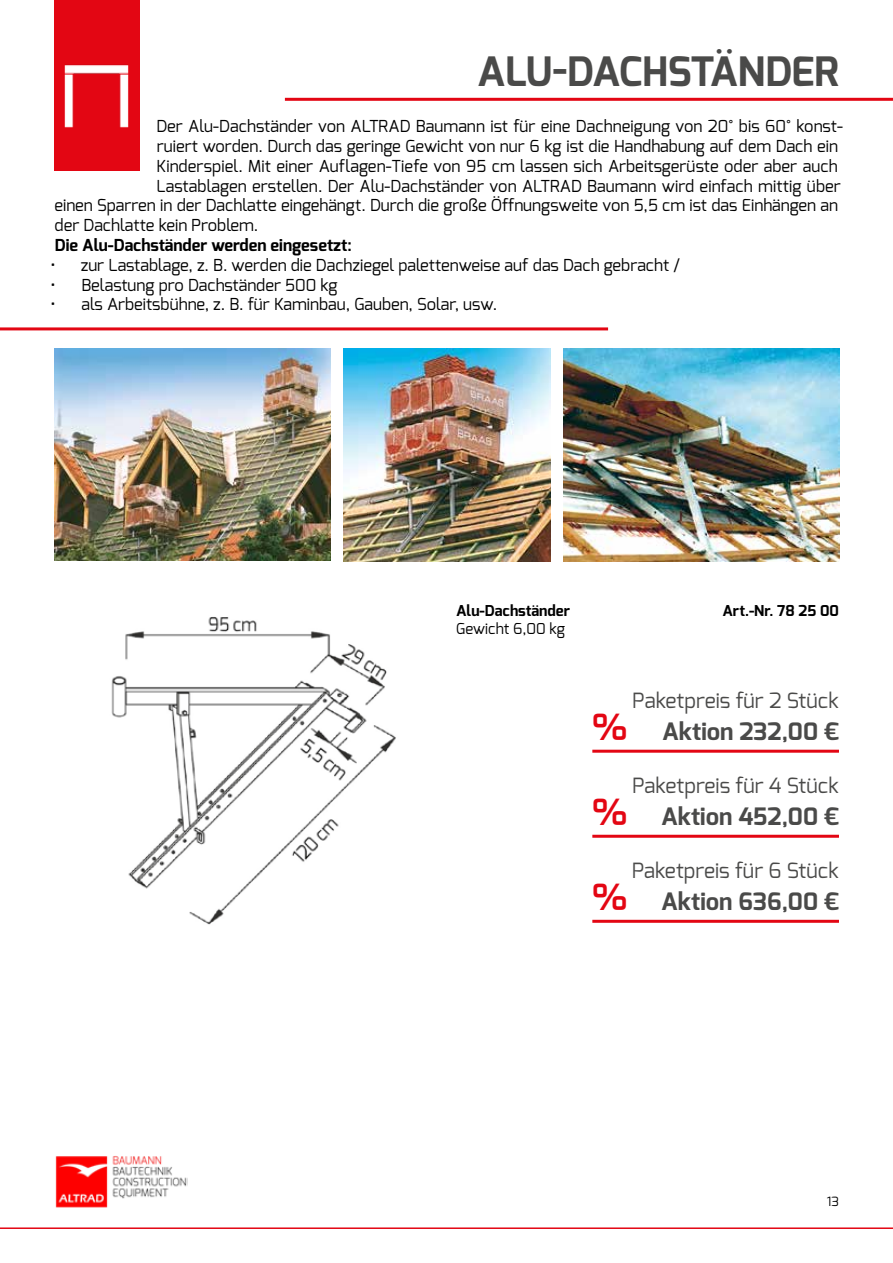
<style>
.page{position:relative;width:893px;height:1263px;background:#fff}
.page>*{position:absolute;margin:0;border:0;box-sizing:border-box;transform-origin:0 0}
.t1{font:700 40.5px "Exo";letter-spacing:-.01em;color:#4a4a49}
.t2{font:700 36px "Exo";color:#e30613}
.t3{font:700 24px "Exo";color:#4a4a49}
.t4{font:21px "Exo";color:#4a4a49}
.t5{font:16.5px "Exo";color:#000}
.t6{font:700 16.5px "Exo";color:#000}
.t7{font:700 15px "Exo";color:#000}
.t8{font:15px "Exo";color:#000}
.t9{font:12.75px "Exo";color:#000}
</style>
<div class="page">
<img style="left:55px;top:1156px;width:132px;height:52px">
<hr style="left:0;top:1227px;width:893px;height:2px;background:#e30613">
<img style="left:111px;top:617px;width:285px;height:308px">
<img style="left:54px;top:349px;width:276px;height:212px">
<img style="left:563px;top:349px;width:276px;height:212px">
<img style="left:343px;top:349px;width:207px;height:212px">
<div style="left:54px;top:0;width:85px;height:170px;background:#e30613"></div>
<img style="left:64px;top:64px;width:65px;height:64px">
<hr style="left:285px;top:98px;width:608px;height:3px;background:#e30613">
<hr style="left:0;top:327px;width:608px;height:3px;background:#e30613">
<hr style="left:592px;top:920px;width:247px;height:3px;background:#e30613">
<hr style="left:592px;top:835px;width:247px;height:3px;background:#e30613">
<hr style="left:592px;top:750px;width:247px;height:3px;background:#e30613">
<h1 class="t1" style="left:477px;top:46px;width:363px">ALU-DACHSTÄNDER</h1>
<p class="t5" style="left:157px;top:116px;width:688px">Der Alu-Dachständer von ALTRAD Baumann ist für eine Dachneigung von 20° bis 60° konst-</p>
<p class="t5" style="left:157px;top:136px;width:683px">ruiert worden. Durch das geringe Gewicht von nur 6 kg ist die Handhabung auf dem Dach ein</p>
<p class="t5" style="left:157px;top:155px;width:683px">Kinderspiel. Mit einer Auflagen-Tiefe von 95 cm lassen sich Arbeitsgerüste oder aber auch</p>
<p class="t5" style="left:157px;top:175px;width:686px">Lastablagen erstellen. Der Alu-Dachständer von ALTRAD Baumann wird einfach mittig über</p>
<p class="t5" style="left:55px;top:195px;width:785px">einen Sparren in der Dachlatte eingehängt. Durch die große Öffnungsweite von 5,5 cm ist das Einhängen an</p>
<p class="t5" style="left:55px;top:215px;width:205px">der Dachlatte kein Problem.</p>
<p class="t6" style="left:55px;top:235px;width:298px">Die Alu-Dachständer werden eingesetzt:</p>
<p class="t5" style="left:51px;top:254px;width:631px">• zur Lastablage, z. B. werden die Dachziegel palettenweise auf das Dach gebracht /</p>
<p class="t5" style="left:51px;top:274px;width:289px">• Belastung pro Dachständer 500 kg</p>
<p class="t5" style="left:51px;top:294px;width:448px">• als Arbeitsbühne, z. B. für Kaminbau, Gauben, Solar, usw.</p>
<p class="t7" style="left:456px;top:601px;width:115px">Alu-Dachständer</p>
<p class="t7" style="left:722px;top:601px;width:118px">Art.-Nr. 78 25 00</p>
<p class="t8" style="left:456px;top:619px;width:110px">Gewicht 6,00 kg</p>
<p class="t4" style="left:633px;top:687px;width:208px">Paketpreis für 2 Stück</p>
<h3 class="t3" style="left:662px;top:715px;width:178px">Aktion 232,00 €</h3>
<h2 class="t2" style="left:592px;top:704px;width:36px">%</h2>
<p class="t4" style="left:632px;top:772px;width:208px">Paketpreis für 4 Stück</p>
<h3 class="t3" style="left:661px;top:801px;width:179px">Aktion 452,00 €</h3>
<h2 class="t2" style="left:592px;top:789px;width:36px">%</h2>
<p class="t4" style="left:632px;top:857px;width:208px">Paketpreis für 6 Stück</p>
<h3 class="t3" style="left:661px;top:886px;width:179px">Aktion 636,00 €</h3>
<h2 class="t2" style="left:592px;top:874px;width:36px">%</h2>
<p class="t9" style="left:827px;top:1193px;width:13px">13</p>
</div>
